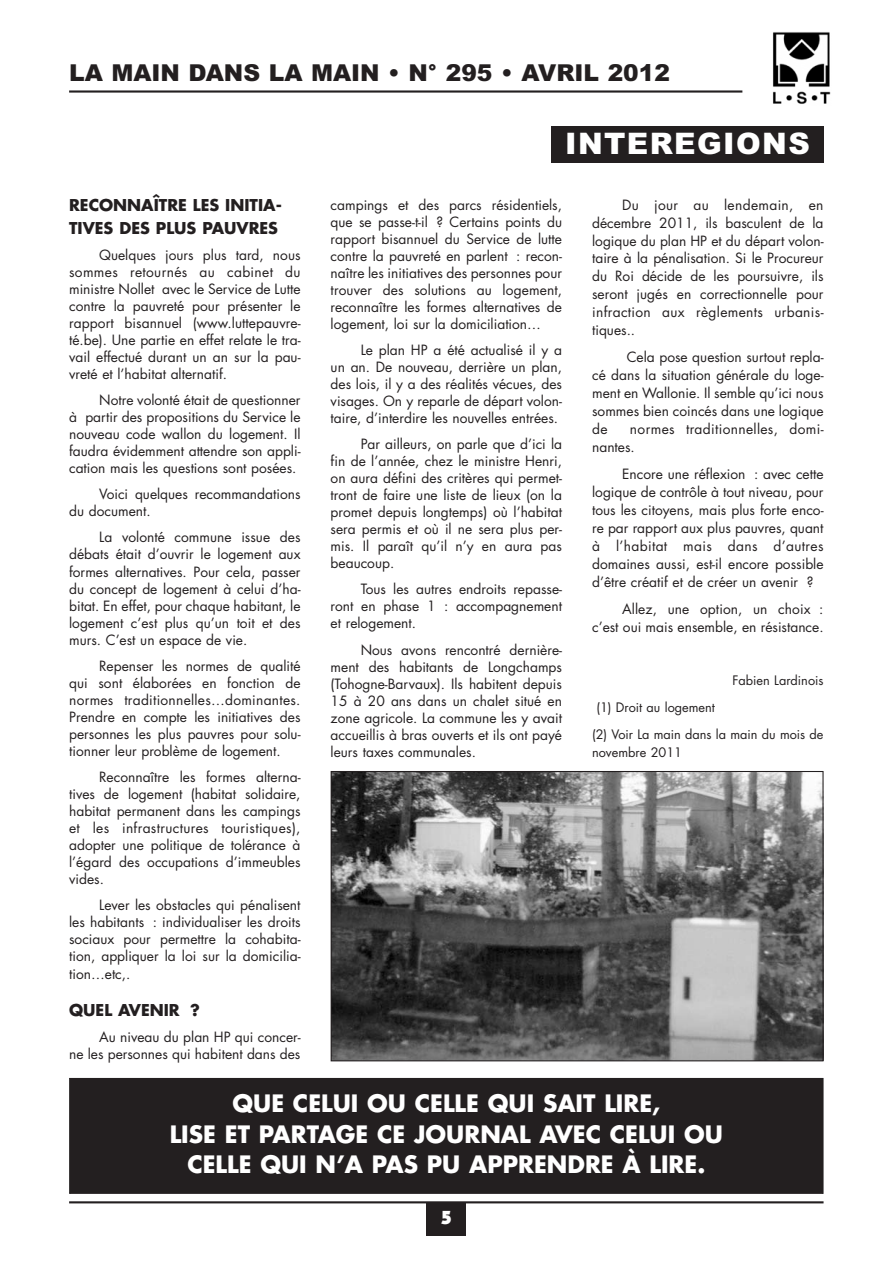
<style>
.page{position:relative;width:893px;height:1263px;background:#fff}
.page>*{position:absolute;margin:0;border:0;box-sizing:border-box;transform-origin:0 0}
.t1{font:900 29.7px "Arial";letter-spacing:.045em;color:#fff}
.t2{font:700 23.25px/30.5px "Futura";color:#fff;text-align:center}
.t3{font:900 23.25px "Arial";color:#231f20}
.t4{font:900 19.05px "Itc Kabel";color:#fff}
.t5{font:700 15.9px/22.4px "Futura";color:#231f20}
.t6{font:13.8px/17.1px "Futura";color:#231f20;text-align:justify}
.t7{font:13.8px/18px "Futura";letter-spacing:.025em;color:#231f20}
.t8{font:12.75px/27px "Futura";color:#231f20}
</style>
<div class="page">
<div style="left:427px;top:1202px;width:39px;height:34px;background:#231f20"></div>
<hr style="left:69px;top:1201px;width:754px;height:2px;background:#231f20">
<div style="left:551px;top:127px;width:272px;height:36px;background:#231f20"></div>
<img style="left:773px;top:32px;width:58px;height:72px">
<hr style="left:69px;top:90px;width:673px;height:3px;background:#231f20">
<img style="left:333px;top:773px;width:488px;height:286px">
<div style="left:331px;top:771px;width:492px;height:290px;border:1px solid #231f20"></div>
<div style="left:70px;top:1079px;width:752px;height:114px;background:#231f20"></div>
<div style="left:69px;top:1078px;width:754px;height:116px;border:1px solid #231f20"></div>
<h2 class="t3" style="left:69px;top:60px;width:602px">LA MAIN DANS LA MAIN • N° 295 • AVRIL 2012</h2>
<p class="t5" style="left:69px;top:196px;width:214px">RECONNAÎTRE LES INITIA-<br>TIVES DES PLUS PAUVRES</p>
<p class="t6" style="left:69px;top:247px;width:233px;text-indent:30px">Quelques jours plus tard, nous sommes retournés au cabinet du ministre Nollet avec le Service de Lutte contre la pauvreté pour présenter le rapport bisannuel (www.luttepauvre&shy;té.be). Une partie en effet relate le tra&shy;vail effectué durant un an sur la pau&shy;vreté et l’habitat alternatif.</p>
<p class="t6" style="left:69px;top:393px;width:233px;text-indent:30px">Notre volonté était de questionner à partir des propositions du Service le nouveau code wallon du logement. Il faudra évidemment attendre son appli&shy;cation mais les questions sont posées.</p>
<p class="t6" style="left:69px;top:487px;width:233px;text-indent:30px">Voici quelques recommandations du document.</p>
<p class="t6" style="left:69px;top:530px;width:233px;text-indent:30px">La volonté commune issue des débats était d’ouvrir le logement aux formes alternatives. Pour cela, passer du concept de logement à celui d’ha&shy;bitat. En effet, pour chaque habitant, le logement c’est plus qu’un toit et des murs. C’est un espace de vie.</p>
<p class="t6" style="left:69px;top:658px;width:233px;text-indent:30px">Repenser les normes de qualité qui sont élaborées en fonction de normes traditionnelles…dominantes.<br>Prendre en compte les initiatives des personnes les plus pauvres pour solu&shy;tionner leur problème de logement.</p>
<p class="t6" style="left:69px;top:770px;width:233px;text-indent:30px">Reconnaître les formes alterna&shy;tives de logement (habitat solidaire, habitat permanent dans les campings et les infrastructures touristiques), adopter une politique de tolérance à l’égard des occupations d’immeubles vides.</p>
<p class="t6" style="left:69px;top:898px;width:233px;text-indent:30px">Lever les obstacles qui pénalisent les habitants : individualiser les droits sociaux pour permettre la cohabita&shy;tion, appliquer la loi sur la domicilia&shy;tion…etc,.</p>
<p class="t5" style="left:69px;top:1000px;width:132px">QUEL AVENIR ?</p>
<p class="t6" style="left:69px;top:1030px;width:233px;text-align:right">Au niveau du plan HP qui concer-<br>ne les personnes qui habitent dans des</p>
<h1 class="t1" style="left:565px;top:127px;width:246px">INTEREGIONS</h1>
<p class="t6" style="left:331px;top:197px;width:233px">campings et des parcs résidentiels, que se passe-t-il ? Certains points du rapport bisannuel du Service de lutte contre la pauvreté en parlent : recon&shy;naître les initiatives des personnes pour trouver des solutions au logement, reconnaître les formes alternatives de logement, loi sur la domiciliation…</p>
<p class="t6" style="left:331px;top:342px;width:233px;text-indent:30px">Le plan HP a été actualisé il y a un an. De nouveau, derrière un plan, des lois, il y a des réalités vécues, des visages. On y reparle de départ volon&shy;taire, d’interdire les nouvelles entrées.</p>
<p class="t6" style="left:331px;top:437px;width:233px;text-indent:30px">Par ailleurs, on parle que d’ici la fin de l’année, chez le ministre Henri, on aura défini des critères qui permet&shy;tront de faire une liste de lieux (on la promet depuis longtemps) où l’habitat sera permis et où il ne sera plus per&shy;mis. Il paraît qu’il n’y en aura pas beaucoup.</p>
<p class="t6" style="left:331px;top:582px;width:233px;text-indent:30px">Tous les autres endroits repasse&shy;ront en phase 1 : accompagnement et relogement.</p>
<p class="t6" style="left:331px;top:642px;width:233px;text-indent:30px">Nous avons rencontré dernière&shy;ment des habitants de Longchamps (Tohogne-Barvaux). Ils habitent depuis 15 à 20 ans dans un chalet situé en zone agricole. La commune les y avait accueillis à bras ouverts et ils ont payé leurs taxes communales.</p>
<p class="t6" style="left:592px;top:197px;width:233px;line-height:18px;text-indent:30px">Du jour au lendemain, en décembre 2011, ils basculent de la logique du plan HP et du départ volon&shy;taire à la pénalisation. Si le Procureur du Roi décide de les poursuivre, ils seront jugés en correctionnelle pour infraction aux règlements urbanis&shy;tiques..</p>
<p class="t6" style="left:592px;top:349px;width:233px;line-height:18px;text-indent:35px">Cela pose question surtout repla&shy;cé dans la situation générale du loge&shy;ment en Wallonie. Il semble qu’ici nous sommes bien coincés dans une logique de</p>
<p class="t7" style="left:592px;top:421px;width:233px;text-indent:38px">normes traditionnelles, domi&shy;nantes.</p>
<p class="t6" style="left:592px;top:466px;width:233px;line-height:18px;text-indent:30px">Encore une réflexion : avec cette logique de contrôle à tout niveau, pour tous les citoyens, mais plus forte enco&shy;re par rapport aux plus pauvres, quant à l’habitat mais dans d’autres domaines aussi, est-il encore possible d’être créatif et de créer un avenir ?</p>
<p class="t6" style="left:592px;top:601px;width:233px;line-height:18px;text-align:right">Allez, une option, un choix :<br>c’est oui mais ensemble, en résistance.</p>
<p class="t8" style="left:732px;top:668px;width:93px">Fabien Lardinois</p>
<p class="t8" style="left:592px;top:695px;width:233px;text-indent:4px">(1) Droit au logement<br>(2) Voir La main dans la main du mois de</p>
<p class="t8" style="left:592px;top:740px;width:91px">novembre 2011</p>
<h2 class="t2" style="left:170px;top:1090px;width:555px">QUE CELUI OU CELLE QUI SAIT LIRE,<br>LISE ET PARTAGE CE JOURNAL AVEC CELUI OU<br>CELLE QUI N’A PAS PU APPRENDRE À LIRE.</h2>
<h3 class="t4" style="left:441px;top:1210px;width:12px">5</h3>
</div>
